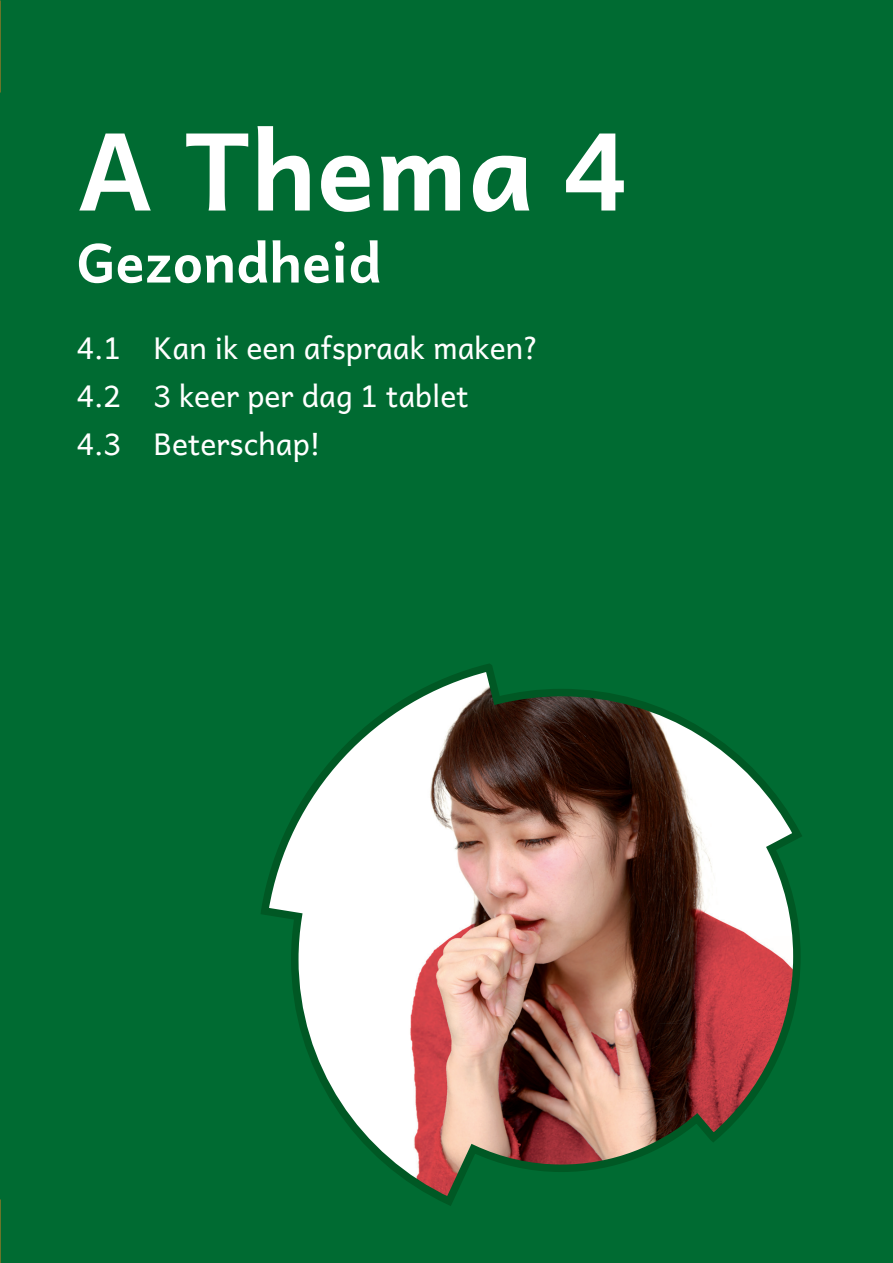
<style>
.page{position:relative;width:893px;height:1263px;background:#006b32}
.page>*{position:absolute;margin:0;border:0;box-sizing:border-box;transform-origin:0 0}
.t1{font:700 108px "Andika New Basic";color:#fff}
.t2{font:700 54px "Andika New Basic";color:#fff}
.t3{font:30px/48px "Andika New Basic";color:#fff}
</style>
<div class="page">
<svg style="left:261px;top:664px;width:541px;height:542px"></svg>
<h1 class="t1" style="left:77px;top:72px;width:551px">A Thema 4</h1>
<h2 class="t2" style="left:77px;top:213px;width:306px">Gezondheid</h2>
<p class="t3" style="left:77px;top:319px;width:463px">4.1 Kan ik een afspraak maken?<br>4.2 3 keer per dag 1 tablet<br>4.3 Beterschap!</p>
</div>
